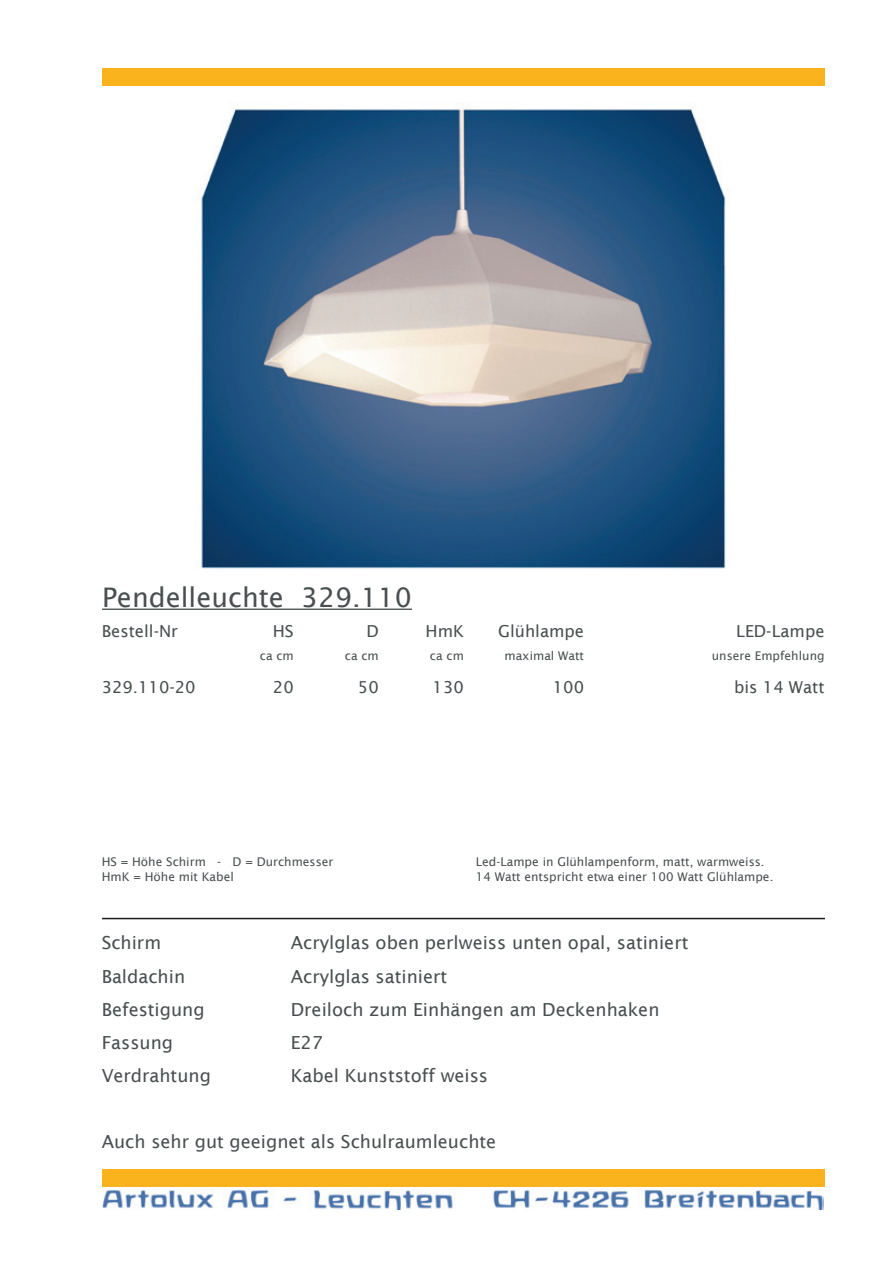
<style>
.page{position:relative;width:893px;height:1263px;background:#fff}
.page>*{position:absolute;margin:0;border:0;box-sizing:border-box;transform-origin:0 0}
.t1{font:27px "Lucida Sans";color:#494e50}
.t2{font:18px "Lucida Sans";color:#494e50}
.t3{font:16.5px "Lucida Sans";color:#494e50}
.t4{font:12px "Lucida Sans";color:#494e50}
</style>
<div class="page">
<img style="left:201px;top:103px;width:525px;height:466px">
<hr style="left:102px;top:609px;width:310px;height:1px;background:#494e50">
<div style="left:102px;top:1169px;width:723px;height:17px;background:#fbb31d"></div>
<div style="left:102px;top:68px;width:723px;height:17px;background:#fbb31d"></div>
<img style="left:102px;top:1189px;width:722px;height:20px">
<hr style="left:102px;top:918px;width:723px;height:1px;background:#231f20">
<p class="t1" style="left:102px;top:581px;width:311px">Pendelleuchte 329.110</p>
<p class="t3" style="left:102px;top:622px;width:78px">Bestell-Nr</p>
<p class="t3" style="left:273px;top:622px;width:23px">HS</p>
<p class="t3" style="left:366px;top:622px;width:14px">D</p>
<p class="t3" style="left:426px;top:622px;width:40px">HmK</p>
<p class="t3" style="left:498px;top:622px;width:88px">Glühlampe</p>
<p class="t3" style="left:736px;top:622px;width:90px">LED-Lampe</p>
<p class="t4" style="left:260px;top:648px;width:35px">ca cm</p>
<p class="t4" style="left:345px;top:648px;width:35px">ca cm</p>
<p class="t4" style="left:430px;top:648px;width:35px">ca cm</p>
<p class="t4" style="left:504px;top:648px;width:81px">maximal Watt</p>
<p class="t4" style="left:712px;top:648px;width:114px">unsere Empfehlung</p>
<p class="t3" style="left:102px;top:677px;width:96px">329.110-20</p>
<p class="t3" style="left:273px;top:677px;width:22px">20</p>
<p class="t3" style="left:358px;top:677px;width:22px">50</p>
<p class="t3" style="left:433px;top:677px;width:33px">130</p>
<p class="t3" style="left:553px;top:677px;width:33px">100</p>
<p class="t3" style="left:734px;top:677px;width:92px">bis 14 Watt</p>
<p class="t4" style="left:102px;top:855px;width:233px">HS = Höhe Schirm - D = Durchmesser</p>
<p class="t4" style="left:102px;top:869px;width:134px">HmK = Höhe mit Kabel</p>
<p class="t4" style="left:476px;top:855px;width:290px">Led-Lampe in Glühlampenform, matt, warmweiss.</p>
<p class="t4" style="left:476px;top:869px;width:299px">14 Watt entspricht etwa einer 100 Watt Glühlampe.</p>
<p class="t2" style="left:102px;top:933px;width:61px">Schirm</p>
<p class="t2" style="left:291px;top:933px;width:399px">Acrylglas oben perlweiss unten opal, satiniert</p>
<p class="t2" style="left:102px;top:966px;width:85px">Baldachin</p>
<p class="t2" style="left:291px;top:966px;width:158px">Acrylglas satiniert</p>
<p class="t2" style="left:102px;top:999px;width:104px">Befestigung</p>
<p class="t2" style="left:291px;top:999px;width:370px">Dreiloch zum Einhängen am Deckenhaken</p>
<p class="t2" style="left:102px;top:1032px;width:73px">Fassung</p>
<p class="t2" style="left:291px;top:1032px;width:34px">E27</p>
<p class="t2" style="left:102px;top:1065px;width:111px">Verdrahtung</p>
<p class="t2" style="left:291px;top:1065px;width:199px">Kabel Kunststoff weiss</p>
<p class="t2" style="left:102px;top:1132px;width:396px">Auch sehr gut geeignet als Schulraumleuchte</p>
</div>
